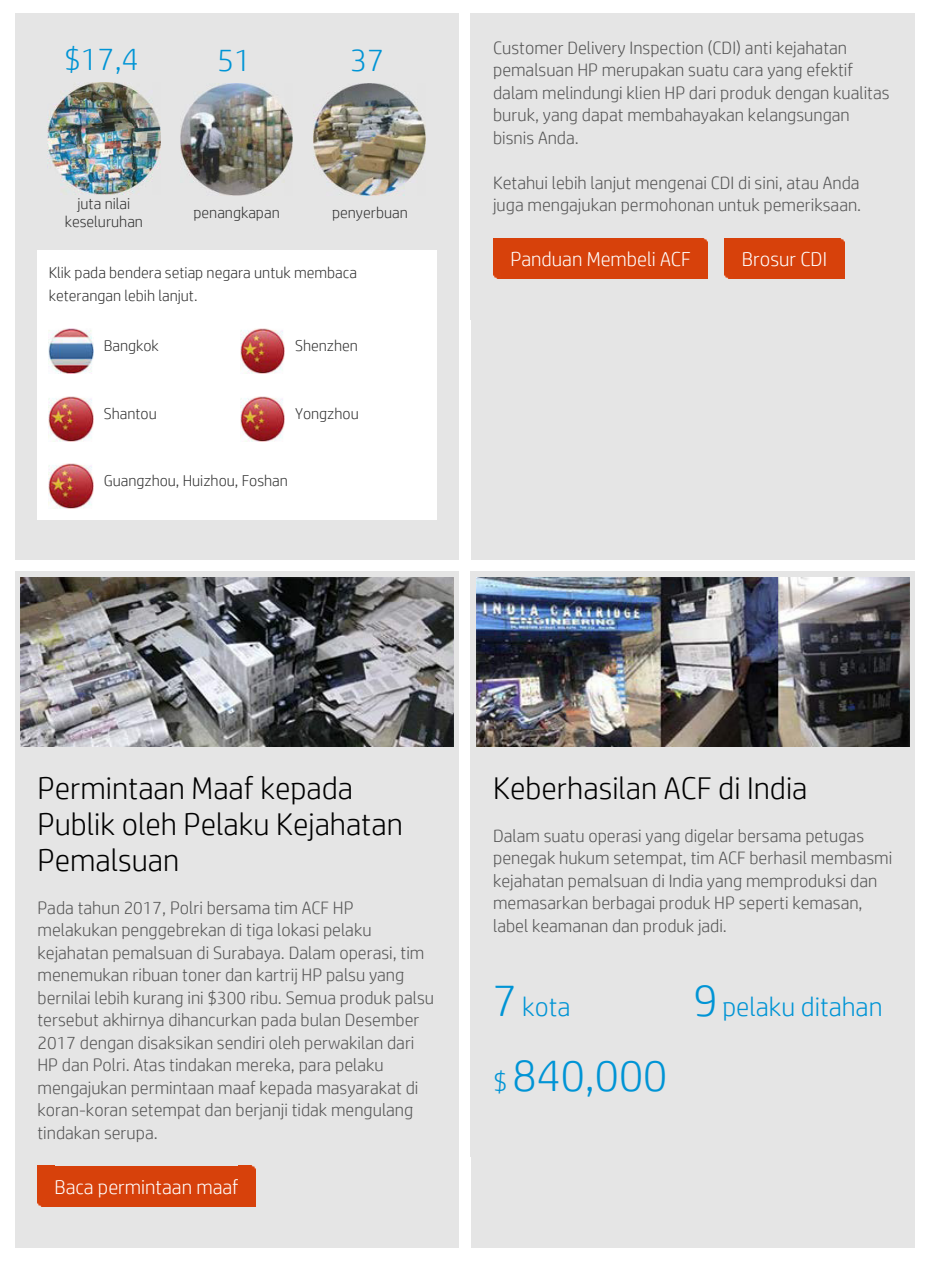
<style>
.page{position:relative;width:930px;height:1263px;background:#fff}
.page>*{position:absolute;margin:0;border:0;box-sizing:border-box;transform-origin:0 0}
.t1{font:300 45px "HP Simplified";color:#0094d5}
.t2{font:300 31.5px/36px "HP Simplified";color:#000}
.t3{font:300 31.5px "HP Simplified";color:#0094d5}
.t4{font:300 27px "HP Simplified";color:#0094d5}
.t5{font:300 20.25px "HP Simplified";color:#fff}
.t6{font:300 18px/22.5px "HP Simplified";color:#555}
.t7{font:300 15.75px/18px "HP Simplified";color:#333;text-align:center}
.s1{font-size:45px}
.s2{font-size:27px}
</style>
<div class="page">
<div style="left:15px;top:14px;width:900px;height:546px;background:#e5e5e5"></div>
<div style="left:38px;top:250px;width:399px;height:270px;background:#fff"></div>
<div style="left:459px;top:14px;width:12px;height:558px;background:#fff"></div>
<div style="left:471px;top:13px;width:444px;height:307px;background:#e5e5e5"></div>
<div style="left:510px;top:238px;width:181px;height:41px;background:#d7410b"></div>
<div style="left:742px;top:238px;width:85px;height:41px;background:#d7410b"></div>
<div style="left:15px;top:572px;width:900px;height:676px;background:#e5e5e5"></div>
<div style="left:54px;top:1166px;width:185px;height:40px;background:#d7410b"></div>
<div style="left:459px;top:572px;width:12px;height:676px;background:#fff"></div>
<img style="left:48px;top:82px;width:112px;height:113px">
<img style="left:180px;top:83px;width:113px;height:113px">
<img style="left:313px;top:83px;width:113px;height:113px">
<img style="left:49px;top:329px;width:45px;height:45px">
<img style="left:240px;top:329px;width:45px;height:45px">
<img style="left:49px;top:396px;width:45px;height:45px">
<img style="left:240px;top:396px;width:45px;height:45px">
<img style="left:49px;top:464px;width:45px;height:45px">
<img style="left:493px;top:238px;width:17px;height:41px">
<img style="left:691px;top:238px;width:17px;height:41px">
<img style="left:725px;top:238px;width:17px;height:41px">
<img style="left:827px;top:238px;width:17px;height:41px">
<img style="left:21px;top:578px;width:433px;height:168px">
<img style="left:38px;top:1166px;width:16px;height:40px">
<img style="left:239px;top:1166px;width:17px;height:40px">
<img style="left:476px;top:578px;width:433px;height:168px">
<h2 class="t3" style="left:64px;top:41px;width:76px">$17,4</h2>
<h2 class="t3" style="left:217px;top:42px;width:35px">51</h2>
<h2 class="t3" style="left:351px;top:42px;width:35px">37</h2>
<p class="t7" style="left:65px;top:195px;width:80px">juta nilai keseluruhan</p>
<p class="t7" style="left:194px;top:204px;width:88px">penangkapan</p>
<p class="t7" style="left:332px;top:204px;width:77px">penyerbuan</p>
<p class="t7" style="left:49px;top:261px;width:310px;line-height:22.5px;text-align:left">Klik pada bendera setiap negara untuk membaca keterangan lebih lanjut.</p>
<p class="t7" style="left:104px;top:337px;width:57px">Bangkok</p>
<p class="t7" style="left:295px;top:337px;width:64px">Shenzhen</p>
<p class="t7" style="left:104px;top:404px;width:55px">Shantou</p>
<p class="t7" style="left:295px;top:404px;width:65px">Yongzhou</p>
<p class="t7" style="left:104px;top:472px;width:186px">Guangzhou, Huizhou, Foshan</p>
<p class="t6" style="left:493px;top:36px;width:398px">Customer Delivery Inspection (CDI) anti kejahatan pemalsuan HP merupakan suatu cara yang efektif dalam melindungi klien HP dari produk dengan kualitas buruk, yang dapat membahayakan kelangsungan bisnis Anda.</p>
<p class="t6" style="left:493px;top:171px;width:370px">Ketahui lebih lanjut mengenai CDI di sini, atau Anda juga mengajukan permohonan untuk pemeriksaan.</p>
<p class="t5" style="left:510px;top:248px;width:182px">Panduan Membeli ACF</p>
<p class="t5" style="left:742px;top:248px;width:87px">Brosur CDI</p>
<h2 class="t2" style="left:38px;top:770px;width:367px">Permintaan Maaf kepada<br>Publik oleh Pelaku Kejahatan<br>Pemalsuan</h2>
<p class="t6" style="left:38px;top:896px;width:398px">Pada tahun 2017, Polri bersama tim ACF HP melakukan penggebrekan di tiga lokasi pelaku kejahatan pemalsuan di Surabaya. Dalam operasi, tim menemukan ribuan toner dan kartrij HP palsu yang bernilai lebih kurang ini $300 ribu. Semua produk palsu tersebut akhirnya dihancurkan pada bulan Desember 2017 dengan disaksikan sendiri oleh perwakilan dari HP dan Polri. Atas tindakan mereka, para pelaku mengajukan permintaan maaf kepada masyarakat di koran-koran setempat dan berjanji tidak mengulang tindakan serupa.</p>
<p class="t5" style="left:55px;top:1176px;width:186px">Baca permintaan maaf</p>
<h2 class="t2" style="left:493px;top:770px;width:316px">Keberhasilan ACF di India</h2>
<p class="t6" style="left:493px;top:824px;width:401px">Dalam suatu operasi yang digelar bersama petugas penegak hukum setempat, tim ACF berhasil membasmi kejahatan pemalsuan di India yang memproduksi dan memasarkan berbagai produk HP seperti kemasan, label keamanan dan produk jadi.</p>
<h3 class="t4" style="left:493px;top:992px;width:79px"><span class="s1">7</span> kota</h3>
<h3 class="t4" style="left:693px;top:992px;width:191px"><span class="s1">9</span> pelaku ditahan</h3>
<h1 class="t1" style="left:493px;top:1050px;width:176px"><span class="s2">$</span> 840,000</h1>
</div>
